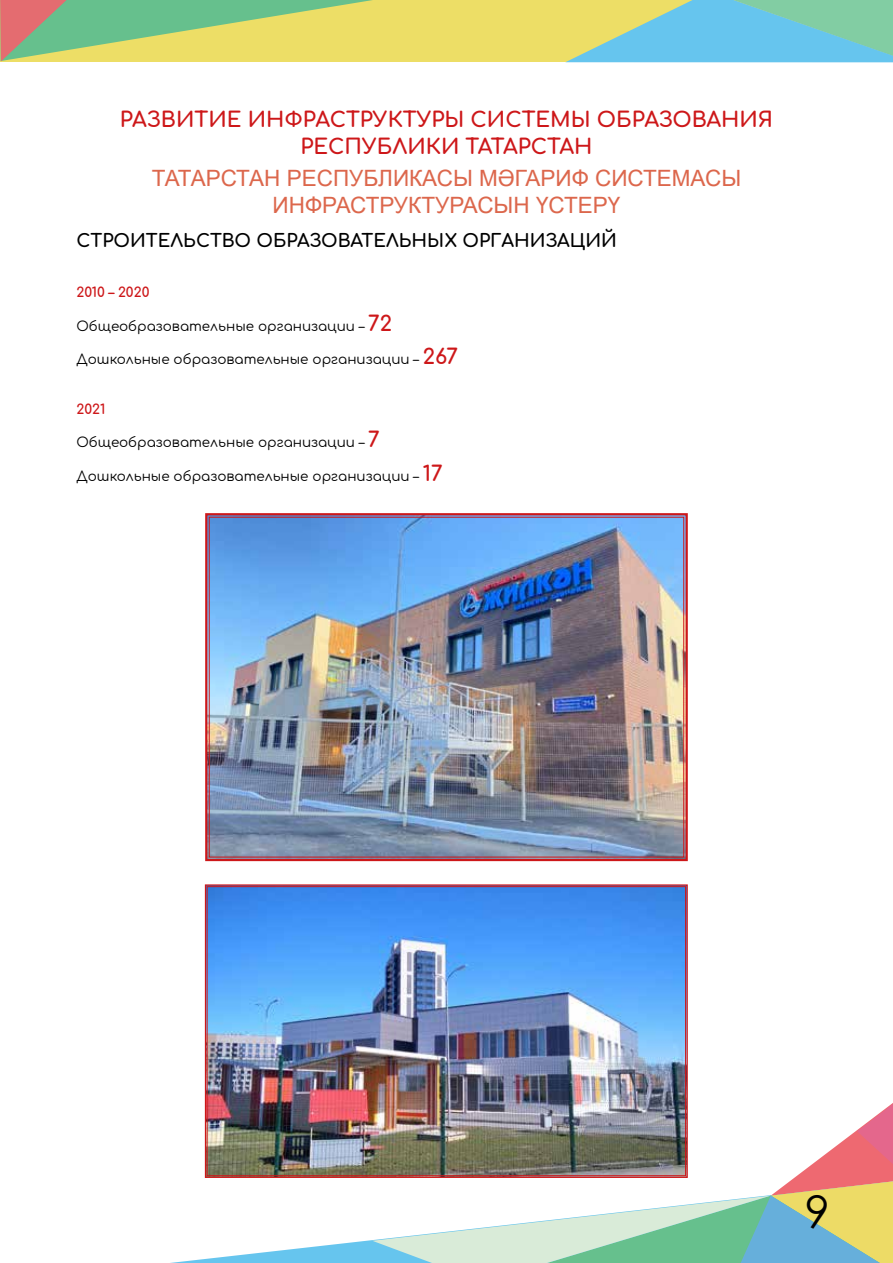
<style>
.page{position:relative;width:893px;height:1263px;background:#fff}
.page>*{position:absolute;margin:0;border:0;box-sizing:border-box;transform-origin:0 0}
.t1{font:45px "Century Gothic";color:#000}
.t2{font:22.5px/27px "Arial";color:#dc674c;text-align:center}
.t3{font:700 21px/27px "Comfortaa";color:#cd1719;text-align:center}
.t4{font:700 18px "Comfortaa";color:#000}
.t5{font:13.5px "Comfortaa";color:#000}
.t6{font:700 13.5px "Comfortaa";color:#cd1719}
.s1{font-weight:700;font-size:21px;color:#cd1719}
</style>
<div class="page">
<svg style="left:170px;top:1240px;width:202px;height:23px"></svg>
<svg style="left:372px;top:1103px;width:521px;height:160px"></svg>
<div style="left:1px;top:0;width:892px;height:62px;background:#edde66"></div>
<svg style="left:565px;top:0;width:328px;height:63px"></svg>
<svg style="left:0;top:0;width:373px;height:61px"></svg>
<img style="left:204px;top:884px;width:484px;height:294px">
<div style="left:207px;top:886px;width:479px;height:290px;border:1px solid #cd1719"></div>
<img style="left:205px;top:513px;width:483px;height:349px">
<div style="left:209px;top:517px;width:475px;height:340px;border:1px solid #cd1719"></div>
<h3 class="t3" style="left:120px;top:103px;width:655px">РАЗВИТИЕ ИНФРАСТРУКТУРЫ СИСТЕМЫ ОБРАЗОВАНИЯ<br>РЕСПУБЛИКИ ТАТАРСТАН</h3>
<h2 class="t2" style="left:152px;top:165px;width:591px">ТАТАРСТАН РЕСПУБЛИКАСЫ МӘГАРИФ СИСТЕМАСЫ<br>ИНФРАСТРУКТУРАСЫН ҮСТЕРҮ</h2>
<h3 class="t4" style="left:77px;top:225px;width:542px">СТРОИТЕЛЬСТВО ОБРАЗОВАТЕЛЬНЫХ ОРГАНИЗАЦИЙ</h3>
<p class="t6" style="left:77px;top:280px;width:74px">2010 – 2020</p>
<p class="t5" style="left:77px;top:313px;width:317px">Общеобразовательные организации – <span class="s1">72</span></p>
<p class="t5" style="left:77px;top:347px;width:383px">Дошкольные образовательные организации – <span class="s1">267</span></p>
<p class="t6" style="left:77px;top:397px;width:30px">2021</p>
<p class="t5" style="left:77px;top:430px;width:305px">Общеобразовательные организации – <span class="s1">7</span></p>
<p class="t5" style="left:77px;top:464px;width:367px">Дошкольные образовательные организации – <span class="s1">17</span></p>
<h1 class="t1" style="left:805px;top:1180px;width:26px">9</h1>
</div>
